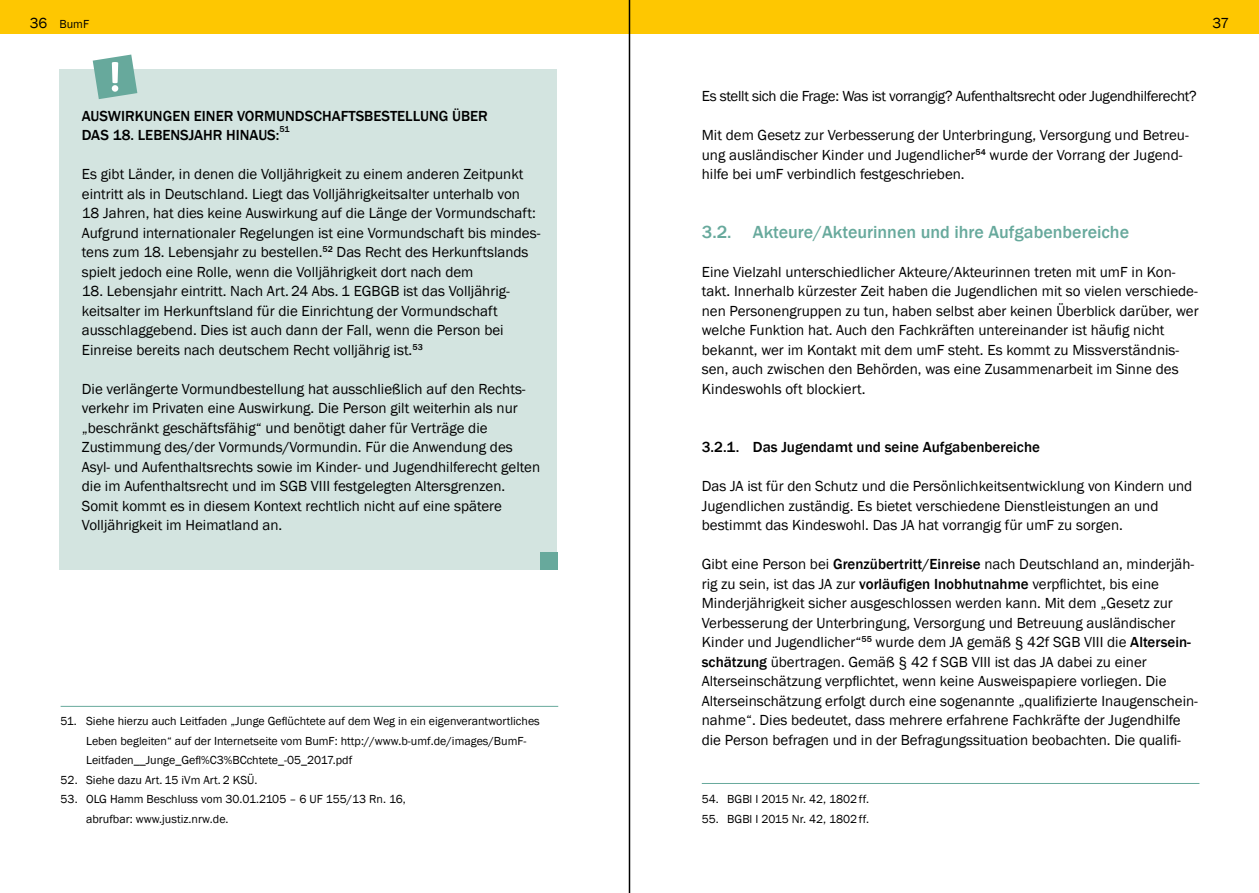
<style>
.page{position:relative;width:1259px;height:893px;background:#fff}
.page>*{position:absolute;margin:0;border:0;box-sizing:border-box;transform-origin:0 0}
.t1{font:500 18px "Franklin Gothic";color:#67a99c}
.Text{font:15px/19.5px "Franklin Gothic";color:#000}
.Head_3_ohne_Nummer{font:500 15px/19.5px "Franklin Gothic";color:#000}
.Text-2{font:15px "Franklin Gothic";letter-spacing:-.02em;color:#000}
.Fußnotenliste_RZ{font:12px/19.5px "Franklin Gothic";color:#000}
.Head_3_ohne_Nummer-2{font:500 8.7px "Franklin Gothic";color:#000}
.s1{font-size:15px}
.s2{font-weight:500}
</style>
<div class="page">
<div style="left:60px;top:69px;width:497px;height:500px;background:#d3e4e0"></div>
<div style="left:540px;top:552px;width:17px;height:17px;background:#67a99c"></div>
<svg style="left:93px;top:55px;width:44px;height:44px"></svg>
<div style="left:112px;top:85px;width:6px;height:7px;background:#fff;border-radius:50%"></div>
<hr style="left:702px;top:783px;width:497px;height:1px;background:#67a99c">
<hr style="left:61px;top:706px;width:497px;height:1px;background:#67a99c">
<div style="left:0;top:0;width:629px;height:34px;background:#fec701"></div>
<div style="left:629px;top:0;width:630px;height:34px;background:#fec701"></div>
<hr style="left:629px;top:0;width:1px;height:893px;background:#000">
<p class="Fußnotenliste_RZ" style="left:30px;top:14px;width:61px"><span class="s1">36</span> BumF</p>
<p class="Text" style="left:1212px;top:13px;width:18px">37</p>
<p class="Head_3_ohne_Nummer" style="left:82px;top:106px;width:407px">AUSWIRKUNGEN EINER VORMUNDSCHAFTSBESTELLUNG ÜBER<br>DAS 18. LEBENSJAHR HINAUS:</p>
<p class="Head_3_ohne_Nummer-2" style="left:279px;top:124px;width:12px">51</p>
<p class="Text" style="left:82px;top:165px;width:460px">Es gibt Länder, in denen die Volljährigkeit zu einem anderen Zeitpunkt eintritt als in Deutschland. Liegt das Volljährigkeitsalter unterhalb von 18 Jahren, hat dies keine Auswirkung auf die Länge der Vormundschaft:<br>Aufgrund internationaler Regelungen ist eine Vormundschaft bis mindes&shy;tens zum 18. Lebensjahr zu bestellen.<sup>52</sup> Das Recht des Herkunftslands spielt jedoch eine Rolle, wenn die Volljährigkeit dort nach dem</p>
<p class="Text" style="left:82px;top:282px;width:429px">18. Lebensjahr eintritt. Nach Art. 24 Abs. 1 EGBGB ist das Volljährig&shy;keitsalter im Herkunftsland für die Einrichtung der Vormundschaft ausschlaggebend. Dies ist auch dann der Fall, wenn die Person bei Einreise bereits nach deutschem Recht volljährig ist.<sup>53</sup></p>
<p class="Text" style="left:82px;top:379px;width:460px">Die verlängerte Vormundbestellung hat ausschließlich auf den Rechts&shy;verkehr im Privaten eine Auswirkung. Die Person gilt weiterhin als nur „beschränkt geschäftsfähig“ und benötigt daher für Verträge die Zustimmung des/der Vormunds/Vormundin. Für die Anwendung des Asyl- und Aufenthaltsrechts sowie im Kinder- und Jugendhilferecht gelten die im Aufenthaltsrecht und im SGB VIII festgelegten Altersgrenzen.<br>Somit kommt es in diesem Kontext rechtlich nicht auf eine spätere Volljährigkeit im Heimatland an.</p>
<p class="Fußnotenliste_RZ" style="left:86px;top:712px;width:455px;text-indent:-26px">51. Siehe hierzu auch Leitfaden „Junge Geflüchtete auf dem Weg in ein eigenverantwortliches<br>Leben begleiten“ auf der Internetseite vom BumF: http://www.b-umf.de/images/BumF-<br>Leitfaden__Junge_Gefl%C3%BCchtete_-05_2017.pdf</p>
<p class="Fußnotenliste_RZ" style="left:61px;top:770px;width:198px">52. Siehe dazu Art. 15 iVm Art. 2 KSÜ.</p>
<p class="Fußnotenliste_RZ" style="left:86px;top:790px;width:321px;text-indent:-26px">53. OLG Hamm Beschluss vom 30.01.2105 – 6 UF 155/13 Rn. 16, abrufbar: www.justiz.nrw.de.</p>
<p class="Text-2" style="left:702px;top:87px;width:496px">Es stellt sich die Frage: Was ist vorrangig? Aufenthaltsrecht oder Jugendhilferecht?</p>
<p class="Text" style="left:702px;top:126px;width:488px">Mit dem Gesetz zur Verbesserung der Unterbringung, Versorgung und Betreu&shy;ung ausländischer Kinder und Jugendlicher<sup>54</sup> wurde der Vorrang der Jugend&shy;hilfe bei umF verbindlich festgeschrieben.</p>
<p class="t1" style="left:702px;top:220px;width:429px">3.2. Akteure/Akteurinnen und ihre Aufgabenbereiche</p>
<p class="Text" style="left:702px;top:262px;width:498px">Eine Vielzahl unterschiedlicher Akteure/Akteurinnen treten mit umF in Kon&shy;takt. Innerhalb kürzester Zeit haben die Jugendlichen mit so vielen verschiede&shy;nen Personengruppen zu tun, haben selbst aber keinen Überblick darüber, wer welche Funktion hat. Auch den Fachkräften untereinander ist häufig nicht bekannt, wer im Kontakt mit dem umF steht. Es kommt zu Missverständnis&shy;sen, auch zwischen den Behörden, was eine Zusammenarbeit im Sinne des Kindeswohls oft blockiert.</p>
<p class="Head_3_ohne_Nummer" style="left:702px;top:437px;width:340px">3.2.1. Das Jugendamt und seine Aufgabenbereiche</p>
<p class="Text" style="left:702px;top:477px;width:492px">Das JA ist für den Schutz und die Persönlichkeitsentwicklung von Kindern und<br>Jugendlichen zuständig. Es bietet verschiedene Dienstleistungen an und bestimmt das Kindeswohl. Das JA hat vorrangig für umF zu sorgen.</p>
<p class="Text" style="left:702px;top:555px;width:498px">Gibt eine Person bei <span class="s2">Grenzübertritt/Einreise</span> nach Deutschland an, minderjäh&shy;rig zu sein, ist das JA zur <span class="s2">vorläufigen Inobhutnahme</span> verpflichtet, bis eine Minderjährigkeit sicher ausgeschlossen werden kann. Mit dem „Gesetz zur Verbesserung der Unterbringung, Versorgung und Betreuung ausländischer Kinder und Jugendlicher“<sup>55</sup> wurde dem JA gemäß § 42f SGB VIII die <span class="s2">Altersein&shy;schätzung</span> übertragen. Gemäß § 42 f SGB VIII ist das JA dabei zu einer Alterseinschätzung verpflichtet, wenn keine Ausweispapiere vorliegen. Die Alterseinschätzung erfolgt durch eine sogenannte „qualifizierte Inaugenschein&shy;nahme“. Dies bedeutet, dass mehrere erfahrene Fachkräfte der Jugendhilfe die Person befragen und in der Befragungssituation beobachten. Die qualifi-</p>
<p class="Fußnotenliste_RZ" style="left:702px;top:790px;width:169px">54. BGBl I 2015 Nr. 42, 1802ff.</p>
<p class="Fußnotenliste_RZ" style="left:702px;top:809px;width:169px">55. BGBl I 2015 Nr. 42, 1802ff.</p>
</div>
